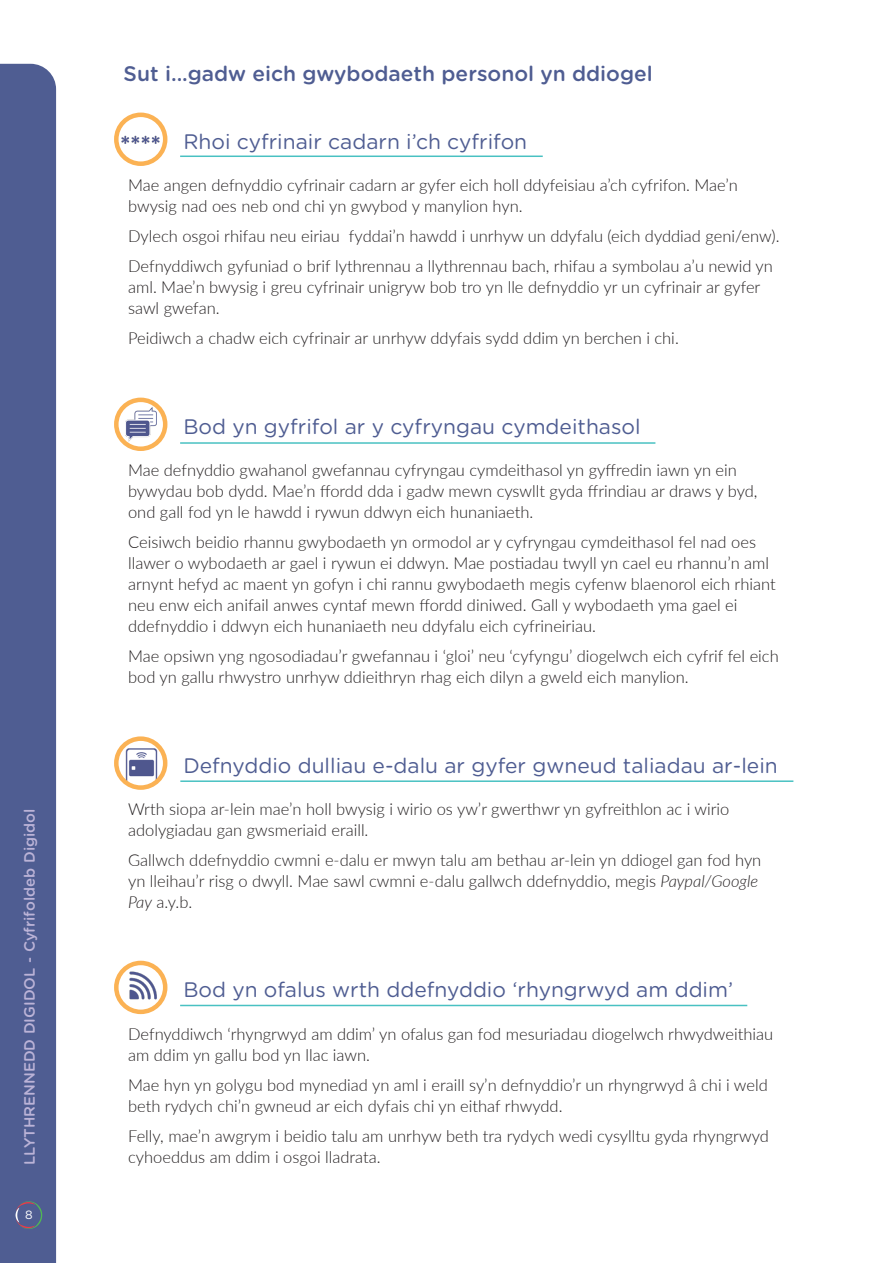
<style>
.page{position:relative;width:893px;height:1263px;background:#fff}
.page>*{position:absolute;margin:0;border:0;box-sizing:border-box;transform-origin:0 0}
.Hwb_-_Sub_Section_Ti{font:21px "Gotham Rounded";color:#4f5d92}
.Hwb_-_Is-deitl_1{font:500 21px "Gotham Rounded";color:#4f5d92}
.Hwb_-_Body_-_black{font:300 16.5px/21px "Lato";color:#231f20}
.t1{font:500 15px "Gotham Rounded";color:#bbb3d7}
.t2{font:12px "Gotham Rounded";color:#fff}
.s1{font-style:italic}
</style>
<div class="page">
<hr style="left:180px;top:156px;width:363px;height:1px;background:#49c1c2">
<hr style="left:180px;top:442px;width:475px;height:2px;background:#49c1c2">
<hr style="left:180px;top:780px;width:613px;height:2px;background:#49c1c2">
<hr style="left:180px;top:1005px;width:567px;height:1px;background:#49c1c2">
<img style="left:116px;top:115px;width:49px;height:49px">
<div style="left:114px;top:113px;width:53px;height:53px;border:4px solid #fbb254;border-radius:50%"></div>
<img style="left:118px;top:402px;width:45px;height:45px">
<div style="left:114px;top:398px;width:53px;height:53px;border:4px solid #fbb254;border-radius:50%"></div>
<img style="left:117px;top:741px;width:48px;height:46px">
<div style="left:114px;top:736px;width:53px;height:54px;border:4px solid #fbb254;border-radius:50%"></div>
<img style="left:116px;top:963px;width:49px;height:49px;border-radius:24px">
<div style="left:114px;top:961px;width:53px;height:53px;border:4px solid #fbb254;border-radius:50%"></div>
<div style="left:0;top:64px;width:56px;height:1199px;background:#4f5d92"></div>
<svg style="left:16px;top:1201px;width:26px;height:28px"></svg>
<p class="t1" style="left:19px;top:1165px;width:358px;rotate:-90deg">LLYTHRENNEDD DIGIDOL - Cyfrifoldeb Digidol</p>
<p class="t2" style="left:25px;top:1206px;width:9px">8</p>
<p class="Hwb_-_Is-deitl_1" style="left:124px;top:58px;width:531px">Sut i...gadw eich gwybodaeth personol yn ddiogel</p>
<p class="Hwb_-_Sub_Section_Ti" style="left:183px;top:127px;width:345px">Rhoi cyfrinair cadarn i’ch cyfrifon</p>
<p class="Hwb_-_Body_-_black" style="left:128px;top:174px;width:611px">Mae angen defnyddio cyfrinair cadarn ar gyfer eich holl ddyfeisiau a’ch cyfrifon. Mae’n bwysig nad oes neb ond chi yn gwybod y manylion hyn.</p>
<p class="Hwb_-_Body_-_black" style="left:128px;top:225px;width:653px">Dylech osgoi rhifau neu eiriau fyddai’n hawdd i unrhyw un ddyfalu (eich dyddiad geni/enw).</p>
<p class="Hwb_-_Body_-_black" style="left:128px;top:255px;width:646px">Defnyddiwch gyfuniad o brif lythrennau a llythrennau bach, rhifau a symbolau a’u newid yn aml. Mae’n bwysig i greu cyfrinair unigryw bob tro yn lle defnyddio yr un cyfrinair ar gyfer sawl gwefan.</p>
<p class="Hwb_-_Body_-_black" style="left:128px;top:327px;width:552px">Peidiwch a chadw eich cyfrinair ar unrhyw ddyfais sydd ddim yn berchen i chi.</p>
<p class="Hwb_-_Sub_Section_Ti" style="left:183px;top:412px;width:459px">Bod yn gyfrifol ar y cyfryngau cymdeithasol</p>
<p class="Hwb_-_Body_-_black" style="left:128px;top:459px;width:631px">Mae defnyddio gwahanol gwefannau cyfryngau cymdeithasol yn gyffredin iawn yn ein bywydau bob dydd. Mae’n ffordd dda i gadw mewn cyswllt gyda ffrindiau ar draws y byd, ond gall fod yn le hawdd i rywun ddwyn eich hunaniaeth.</p>
<p class="Hwb_-_Body_-_black" style="left:128px;top:531px;width:649px">Ceisiwch beidio rhannu gwybodaeth yn ormodol ar y cyfryngau cymdeithasol fel nad oes llawer o wybodaeth ar gael i rywun ei ddwyn. Mae postiadau twyll yn cael eu rhannu’n aml arnynt hefyd ac maent yn gofyn i chi rannu gwybodaeth megis cyfenw blaenorol eich rhiant neu enw eich anifail anwes cyntaf mewn ffordd diniwed. Gall y wybodaeth yma gael ei ddefnyddio i ddwyn eich hunaniaeth neu ddyfalu eich cyfrineiriau.</p>
<p class="Hwb_-_Body_-_black" style="left:128px;top:645px;width:652px">Mae opsiwn yng ngosodiadau’r gwefannau i ‘gloi’ neu ‘cyfyngu’ diogelwch eich cyfrif fel eich bod yn gallu rhwystro unrhyw ddieithryn rhag eich dilyn a gweld eich manylion.</p>
<p class="Hwb_-_Sub_Section_Ti" style="left:183px;top:751px;width:596px">Defnyddio dulliau e-dalu ar gyfer gwneud taliadau ar-lein</p>
<p class="Hwb_-_Body_-_black" style="left:128px;top:798px;width:603px">Wrth siopa ar-lein mae’n holl bwysig i wirio os yw’r gwerthwr yn gyfreithlon ac i wirio adolygiadau gan gwsmeriaid eraill.</p>
<p class="Hwb_-_Body_-_black" style="left:128px;top:849px;width:635px">Gallwch ddefnyddio cwmni e-dalu er mwyn talu am bethau ar-lein yn ddiogel gan fod hyn yn lleihau’r risg o dwyll. Mae sawl cwmni e-dalu gallwch ddefnyddio, megis <span class="s1">Paypal/Google<br>Pay</span> a.y.b.</p>
<p class="Hwb_-_Sub_Section_Ti" style="left:183px;top:975px;width:551px">Bod yn ofalus wrth ddefnyddio ‘rhyngrwyd am ddim’</p>
<p class="Hwb_-_Body_-_black" style="left:128px;top:1023px;width:647px">Defnyddiwch ‘rhyngrwyd am ddim’ yn ofalus gan fod mesuriadau diogelwch rhwydweithiau am ddim yn gallu bod yn llac iawn.</p>
<p class="Hwb_-_Body_-_black" style="left:128px;top:1074px;width:641px">Mae hyn yn golygu bod mynediad yn aml i eraill sy’n defnyddio’r un rhyngrwyd â chi i weld beth rydych chi’n gwneud ar eich dyfais chi yn eithaf rhwydd.</p>
<p class="Hwb_-_Body_-_black" style="left:128px;top:1125px;width:642px">Felly, mae’n awgrym i beidio talu am unrhyw beth tra rydych wedi cysylltu gyda rhyngrwyd cyhoeddus am ddim i osgoi lladrata.</p>
</div>
